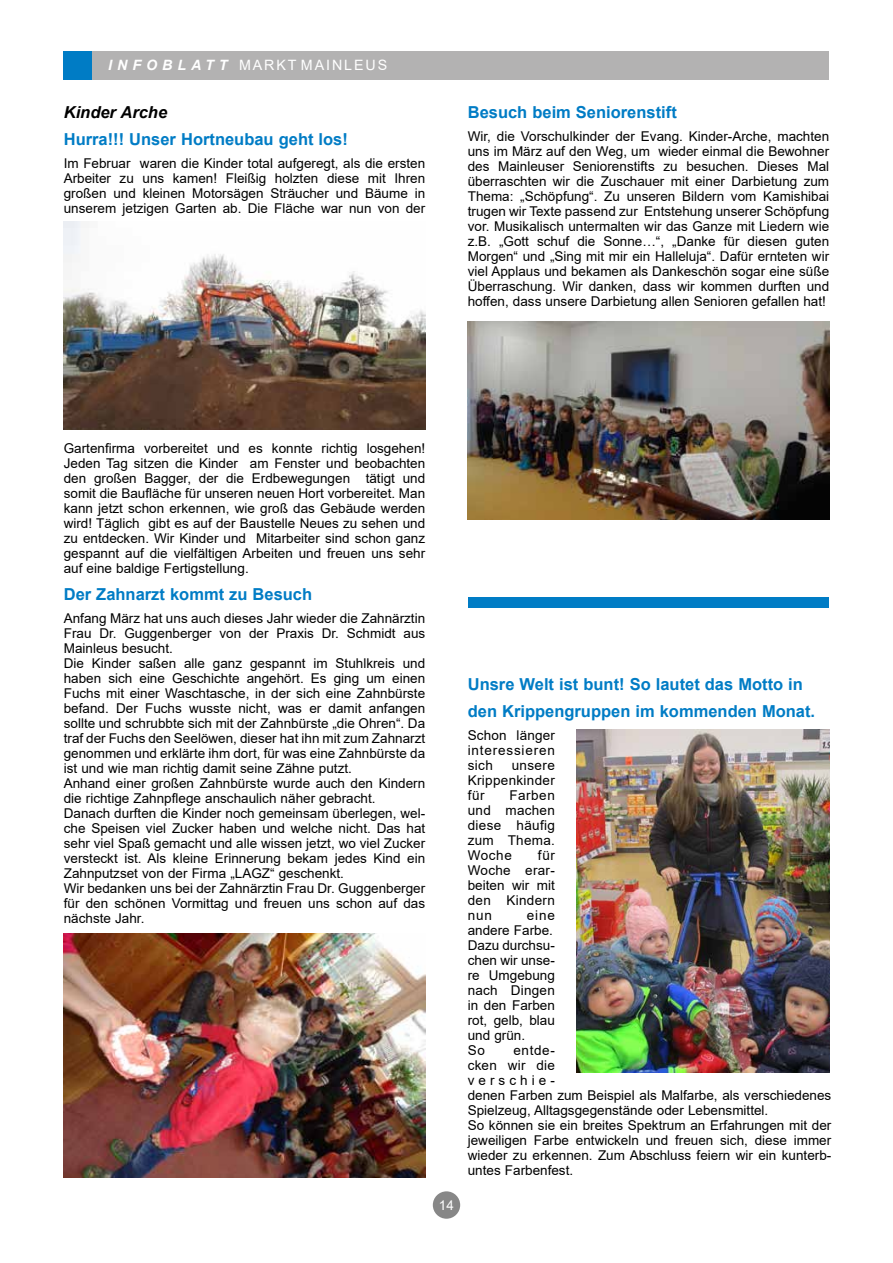
<style>
.page{position:relative;width:893px;height:1263px;background:#fff}
.page>*{position:absolute;margin:0;border:0;box-sizing:border-box;transform-origin:0 0}
.t1{font:700 16.5px/27px "Arial";color:#007cc5}
.t2{font:italic 700 16.5px "Arial";color:#000}
.t3{font:14.25px "Arial";letter-spacing:.135em;color:#fff}
.t4{font:13.5px/15px "Arial";color:#000;text-align:justify}
.t5{font:13.5px "Arial";color:#fff}
.s1{font-weight:700;font-style:italic}
</style>
<div class="page">
<div style="left:64px;top:51px;width:765px;height:28px;background:#b3b2b2"></div>
<div style="left:64px;top:51px;width:28px;height:28px;background:#007cc5"></div>
<div style="left:433px;top:1191px;width:27px;height:28px;background:#878787;border-radius:50%"></div>
<img style="left:468px;top:321px;width:361px;height:199px">
<div style="left:468px;top:598px;width:361px;height:10px;background:#007cc5"></div>
<img style="left:64px;top:933px;width:361px;height:245px">
<img style="left:64px;top:221px;width:361px;height:208px">
<img style="left:576px;top:729px;width:253px;height:343px">
<p class="t3" style="left:108px;top:55px;width:281px"><span class="s1">I N F O B L AT T</span> MARKT MAINLEUS</p>
<p class="t2" style="left:64px;top:102px;width:105px">Kinder Arche</p>
<p class="t1" style="left:64px;top:126px;width:286px">Hurra!!! Unser Hortneubau geht los!</p>
<p class="t4" style="left:64px;top:155px;width:363px">Im Februar waren die Kinder total aufgeregt, als die ersten Arbeiter zu uns kamen! Fleißig holzten diese mit Ihren großen und kleinen Motorsägen Sträucher und Bäume in unserem jetzigen Garten ab. Die Fläche war nun von der</p>
<p class="t1" style="left:468px;top:99px;width:211px">Besuch beim Seniorenstift</p>
<p class="t4" style="left:468px;top:128px;width:363px">Wir, die Vorschulkinder der Evang. Kinder-Arche, machten uns im März auf den Weg, um wieder einmal die Bewohner des Mainleuser Seniorenstifts zu besuchen. Dieses Mal überraschten wir die Zuschauer mit einer Darbietung zum Thema: „Schöpfung“. Zu unseren Bildern vom Kamishibai trugen wir Texte passend zur Entstehung unserer Schöpfung vor. Musikalisch untermalten wir das Ganze mit Liedern wie z.B. „Gott schuf die Sonne…“, „Danke für diesen guten Morgen“ und „Sing mit mir ein Halleluja“. Dafür ernteten wir viel Applaus und bekamen als Dankeschön sogar eine süße Überraschung. Wir danken, dass wir kommen durften und hoffen, dass unsere Darbietung allen Senioren gefallen hat!</p>
<p class="t4" style="left:64px;top:441px;width:363px">Gartenfirma vorbereitet und es konnte richtig losgehen!<br>Jeden Tag sitzen die Kinder am Fenster und beobachten den großen Bagger, der die Erdbewegungen tätigt und somit die Baufläche für unseren neuen Hort vorbereitet. Man kann jetzt schon erkennen, wie groß das Gebäude werden wird! Täglich gibt es auf der Baustelle Neues zu sehen und zu entdecken. Wir Kinder und Mitarbeiter sind schon ganz gespannt auf die vielfältigen Arbeiten und freuen uns sehr auf eine baldige Fertigstellung.</p>
<p class="t1" style="left:64px;top:581px;width:250px">Der Zahnarzt kommt zu Besuch</p>
<p class="t4" style="left:64px;top:610px;width:363px;text-align:left">Anfang März hat uns auch dieses Jahr wieder die Zahnärztin Frau Dr. Guggenberger von der Praxis Dr. Schmidt aus Mainleus besucht.<br>Die Kinder saßen alle ganz gespannt im Stuhlkreis und haben sich eine Geschichte angehört. Es ging um einen Fuchs mit einer Waschtasche, in der sich eine Zahnbürste befand. Der Fuchs wusste nicht, was er damit anfangen sollte und schrubbte sich mit der Zahnbürste „die Ohren“. Da traf der Fuchs den Seelöwen, dieser hat ihn mit zum Zahnarzt genommen und erklärte ihm dort, für was eine Zahnbürste da ist und wie man richtig damit seine Zähne putzt.<br>Anhand einer großen Zahnbürste wurde auch den Kindern die richtige Zahnpflege anschaulich näher gebracht.<br>Danach durften die Kinder noch gemeinsam überlegen, wel&shy;che Speisen viel Zucker haben und welche nicht. Das hat sehr viel Spaß gemacht und alle wissen jetzt, wo viel Zucker versteckt ist. Als kleine Erinnerung bekam jedes Kind ein Zahnputzset von der Firma „LAGZ“ geschenkt.<br>Wir bedanken uns bei der Zahnärztin Frau Dr. Guggenberger für den schönen Vormittag und freuen uns schon auf das nächste Jahr.</p>
<p class="t5" style="left:439px;top:1195px;width:17px">14</p>
<p class="t1" style="left:468px;top:671px;width:349px">Unsre Welt ist bunt! So lautet das Motto in den Krippengruppen im kommenden Monat.</p>
<p class="t4" style="left:468px;top:727px;width:89px">Schon länger interessieren sich</p>
<p class="t4" style="left:468px;top:757px;width:89px;text-indent:44px">unsere Krippenkinder für</p>
<p class="t4" style="left:468px;top:787px;width:89px;text-indent:42px">Farben und machen diese häufig zum Thema.<br>Woche</p>
<p class="t4" style="left:468px;top:847px;width:89px;text-indent:70px">für Woche erar&shy;beiten wir mit den Kindern nun</p>
<p class="t4" style="left:468px;top:907px;width:89px;text-align:left;text-indent:59px">eine andere Farbe.<br>Dazu durchsu&shy;chen wir unse&shy;re Umgebung nach Dingen in den Farben rot, gelb, blau und grün.<br>So</p>
<p class="t4" style="left:468px;top:1042px;width:365px;text-align:left;text-indent:46px">entde-<br>cken wir die<br>verschie-<br>denen Farben zum Beispiel als Malfarbe, als verschiedenes Spielzeug, Alltagsgegenstände oder Lebensmittel.<br>So können sie ein breites Spektrum an Erfahrungen mit der jeweiligen Farbe entwickeln und freuen sich, diese immer wieder zu erkennen. Zum Abschluss feiern wir ein kunterb&shy;untes Farbenfest.</p>
</div>
